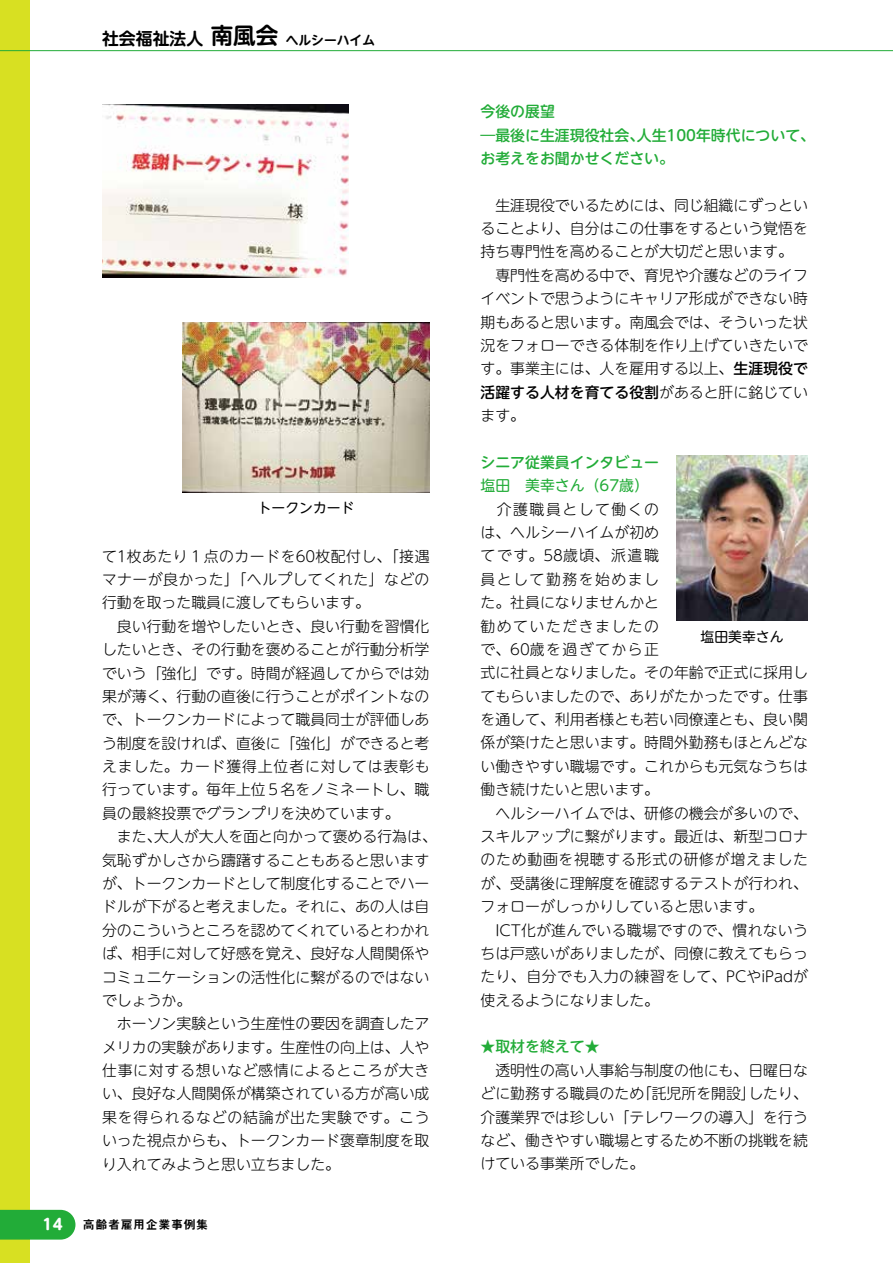
<style>
.page{position:relative;width:893px;height:1263px;background:#fff}
.page>*{position:absolute;margin:0;border:0;box-sizing:border-box;transform-origin:0 0}
.t1{font:700 15px "UD Shin M Go Pro";color:#fff}
.t2{font:300 14.85px/23.4px "UD Shin M Go Pro";color:#000}
.t3{font:500 14.85px/23.4px "UD Shin M Go Pro";color:#22ac38}
.t4{font:14.85px "UD Shin M Go Pro";color:#22ac38}
.t5{font:13.8px "UD Shin M Go Pro";color:#000}
.t6{font:700 12.75px "UD Shin M Go Pro De";color:#000}
.t7{font:12px "Midashi Go Pr 6 MB31";letter-spacing:.05em;color:#000}
.s1{font-size:16.8px}
.s2{font-size:22.5px}
.s3{font-weight:500}
</style>
<div class="page">
<div style="left:0;top:0;width:30px;height:1263px;background:#d8e022"></div>
<hr style="left:0;top:50px;width:893px;height:1px;background:#22ac38">
<img style="left:676px;top:455px;width:132px;height:166px">
<img style="left:102px;top:104px;width:247px;height:174px">
<img style="left:183px;top:322px;width:246px;height:170px">
<div style="left:0;top:1210px;width:75px;height:29px;background:#22ac38"></div>
<p class="t6" style="left:102px;top:30px;width:275px"><span class="s1">社会福祉法人</span> <span class="s2">南風会</span> ヘルシーハイム</p>
<p class="t5" style="left:258px;top:496px;width:98px">トークンカード</p>
<p class="t2" style="left:102px;top:543px;width:336px">て1枚あたり１点のカードを60枚配付し、「接遇マナーが良かった」「ヘルプしてくれた」などの行動を取った職員に渡してもらいます。<br>　良い行動を増やしたいとき、良い行動を習慣化したいとき、その行動を褒めることが行動分析学でいう「強化」です。時間が経過してからでは効果が薄く、行動の直後に行うことがポイントなので、トークンカードによって職員同士が評価しあう制度を設ければ、直後に「強化」ができると考えました。カード獲得上位者に対しては表彰も行っています。毎年上位５名をノミネートし、職員の最終投票でグランプリを決めています。<br>　また、大人が大人を面と向かって褒める行為は、気恥ずかしさから躊躇することもあると思いますが、トークンカードとして制度化することでハードルが下がると考えました。それに、あの人は自分のこういうところを認めてくれているとわかれば、相手に対して好感を覚え、良好な人間関係やコミュニケーションの活性化に繋がるのではないでしょうか。<br>　ホーソン実験という生産性の要因を調査したアメリカの実験があります。生産性の向上は、人や仕事に対する想いなど感情によるところが大きい、良好な人間関係が構築されている方が高い成果を得られるなどの結論が出た実験です。こういった視点からも、トークンカード褒章制度を取り入れてみようと思い立ちました。</p>
<p class="t1" style="left:43px;top:1212px;width:22px">14</p>
<p class="t7" style="left:83px;top:1215px;width:127px">高齢者雇用企業事例集</p>
<p class="t3" style="left:480px;top:99px;width:336px">今後の展望<br>―最後に生涯現役社会、人生100年時代について、お考えをお聞かせください。</p>
<p class="t2" style="left:480px;top:193px;width:329px">　生涯現役でいるためには、同じ組織にずっといることより、自分はこの仕事をするという覚悟を持ち専門性を高めることが大切だと思います。　専門性を高める中で、育児や介護などのライフイベントで思うようにキャリア形成ができない時期もあると思います。南風会では、そういった状況をフォローできる体制を作り上げていきたいです。事業主には、人を雇用する以上、<span class="s3">生涯現役で活躍する人材を育てる役割</span>があると肝に銘じています。</p>
<p class="t3" style="left:480px;top:450px;width:180px">シニア従業員インタビュー</p>
<p class="t4" style="left:480px;top:474px;width:170px">塩田　美幸さん（67歳）</p>
<p class="t2" style="left:480px;top:496px;width:329px">　介護職員として働くの<br>は、ヘルシーハイムが初め<br>てです。58歳頃、派遣職<br>員として勤務を始めまし<br>た。社員になりませんかと<br>勧めていただきましたの<br>で、60歳を過ぎてから正<br>式に社員となりました。その年齢で正式に採用してもらいましたので、ありがたかったです。仕事を通して、利用者様とも若い同僚達とも、良い関係が築けたと思います。時間外勤務もほとんどない働きやすい職場です。これからも元気なうちは働き続けたいと思います。<br>　ヘルシーハイムでは、研修の機会が多いので、スキルアップに繋がります。最近は、新型コロナのため動画を視聴する形式の研修が増えましたが、受講後に理解度を確認するテストが行われ、フォローがしっかりしていると思います。<br>　ICT化が進んでいる職場ですので、慣れないうちは戸惑いがありましたが、同僚に教えてもらったり、自分でも入力の練習をして、PCやiPadが使えるようになりました。</p>
<p class="t3" style="left:480px;top:1034px;width:121px">★取材を終えて★</p>
<p class="t2" style="left:480px;top:1058px;width:329px;text-align:justify">　透明性の高い人事給与制度の他にも、日曜日などに勤務する職員のため「託児所を開設」したり、介護業界では珍しい「テレワークの導入」を行うなど、働きやすい職場とするため不断の挑戦を続けている事業所でした。</p>
<p class="t5" style="left:701px;top:625px;width:84px">塩田美幸さん</p>
</div>
